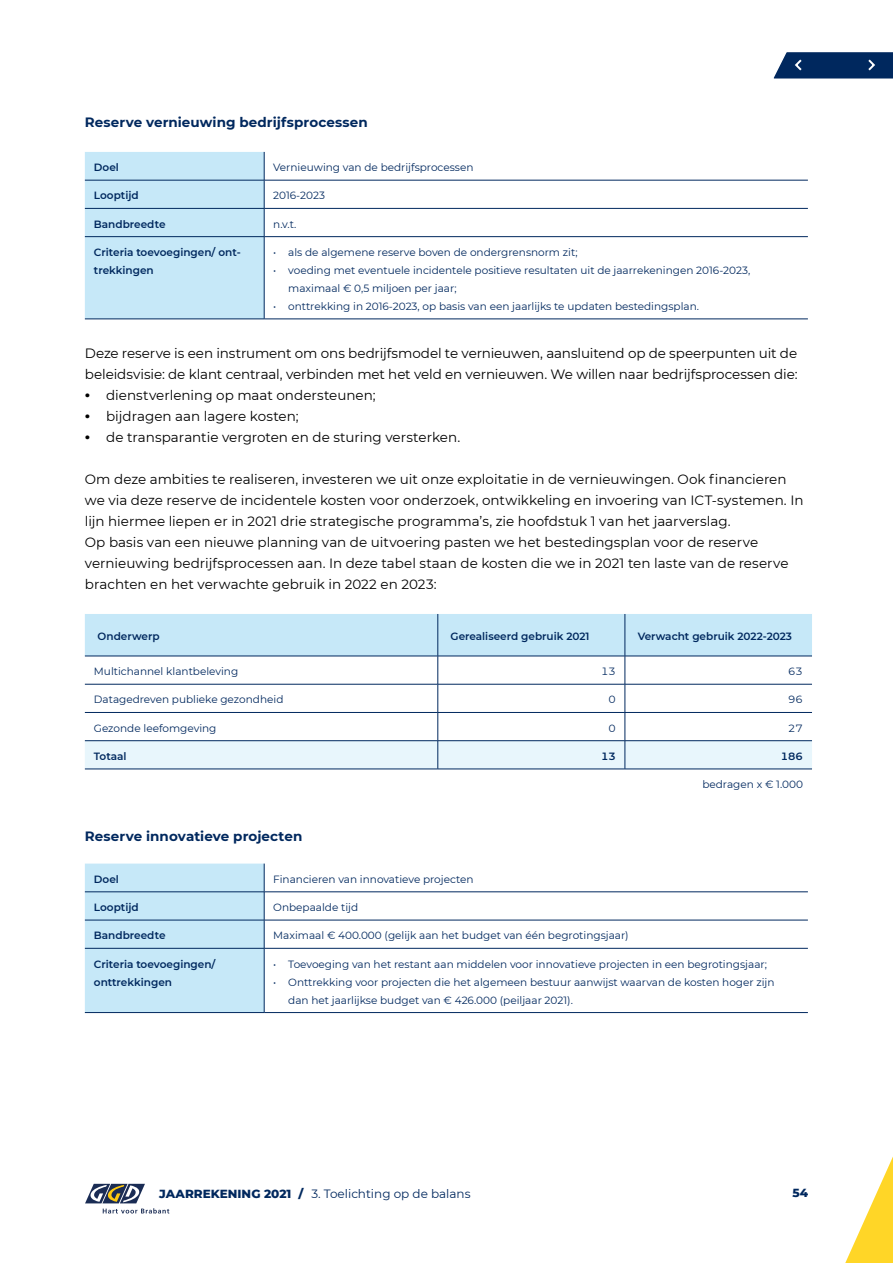
<style>
.page{position:relative;width:893px;height:1263px;background:#fff}
.page>*{position:absolute;margin:0;border:0;box-sizing:border-box;transform-origin:0 0}
.body{font:13.5px/21px "Montserrat";color:#000}
.t1{font:700 13.5px "Montserrat";letter-spacing:.005em;color:#00285e}
.bijschrift{font:12px "Montserrat";color:#00285e}
.t2{font:800 12px "Montserrat";color:#00285e}
.tabel_platte_tekst{font:10.5px/18px "Montserrat";color:#00285e}
.tabel_platte_tekst-2{font:600 10.5px/18px "Montserrat";color:#00285e}
.tabel_cijfers{font:10.5px "Montserrat";color:#00285e}
.tabel_cijfers-2{font:600 10.5px "Montserrat";color:#00285e}
.s1{font-weight:800}
</style>
<div class="page">
<hr style="left:85px;top:319px;width:179px;height:1px;background:#00285e">
<hr style="left:264px;top:208px;width:544px;height:1px;background:#00285e">
<div style="left:85px;top:152px;width:180px;height:167px;background:#c6e8f8"></div>
<hr style="left:264px;top:180px;width:544px;height:1px;background:#00285e">
<hr style="left:264px;top:236px;width:544px;height:1px;background:#00285e">
<hr style="left:264px;top:237px;width:1px;height:82px;background:#00285e">
<hr style="left:264px;top:319px;width:544px;height:1px;background:#00285e">
<svg style="left:85px;top:614px;width:727px;height:155px"></svg>
<hr style="left:85px;top:656px;width:353px;height:1px;background:#00285e">
<hr style="left:438px;top:656px;width:187px;height:1px;background:#00285e">
<hr style="left:625px;top:656px;width:187px;height:1px;background:#00285e">
<hr style="left:438px;top:614px;width:1px;height:42px;background:#00285e">
<hr style="left:625px;top:614px;width:1px;height:42px;background:#00285e">
<hr style="left:85px;top:684px;width:353px;height:1px;background:#00285e">
<hr style="left:438px;top:684px;width:187px;height:1px;background:#00285e">
<hr style="left:625px;top:684px;width:187px;height:1px;background:#00285e">
<hr style="left:85px;top:712px;width:353px;height:1px;background:#00285e">
<hr style="left:438px;top:712px;width:187px;height:1px;background:#00285e">
<hr style="left:625px;top:712px;width:187px;height:1px;background:#00285e">
<hr style="left:85px;top:740px;width:353px;height:1px;background:#00285e">
<hr style="left:438px;top:740px;width:187px;height:1px;background:#00285e">
<hr style="left:625px;top:740px;width:187px;height:1px;background:#00285e">
<hr style="left:85px;top:769px;width:353px;height:1px;background:#00285e">
<hr style="left:438px;top:769px;width:187px;height:1px;background:#00285e">
<hr style="left:625px;top:769px;width:187px;height:1px;background:#00285e">
<hr style="left:85px;top:1012px;width:179px;height:1px;background:#00285e">
<hr style="left:264px;top:920px;width:544px;height:1px;background:#00285e">
<div style="left:85px;top:863px;width:180px;height:149px;background:#c6e8f8"></div>
<hr style="left:264px;top:891px;width:544px;height:1px;background:#00285e">
<hr style="left:264px;top:948px;width:544px;height:1px;background:#00285e">
<hr style="left:264px;top:948px;width:1px;height:64px;background:#00285e">
<hr style="left:264px;top:1012px;width:544px;height:1px;background:#00285e">
<svg style="left:845px;top:1156px;width:48px;height:107px"></svg>
<svg style="left:85px;top:1184px;width:84px;height:29px"></svg>
<svg style="left:773px;top:52px;width:120px;height:27px;background:#193d6d"></svg>
<h4 class="t1" style="left:85px;top:113px;width:284px">Reserve vernieuwing bedrijfsprocessen</h4>
<p class="tabel_platte_tekst-2" style="left:94px;top:158px;width:27px">Doel</p>
<p class="tabel_platte_tekst" style="left:273px;top:158px;width:202px">Vernieuwing van de bedrijfsprocessen</p>
<p class="tabel_platte_tekst-2" style="left:94px;top:186px;width:46px">Looptijd</p>
<p class="tabel_platte_tekst" style="left:273px;top:186px;width:53px">2016-2023</p>
<p class="tabel_platte_tekst-2" style="left:94px;top:214px;width:73px">Bandbreedte</p>
<p class="tabel_platte_tekst" style="left:273px;top:214px;width:25px">n.v.t.</p>
<p class="tabel_platte_tekst-2" style="left:94px;top:243px;width:148px">Criteria toevoegingen/ ont&shy;trekkingen</p>
<p class="tabel_platte_tekst" style="left:273px;top:243px;width:306px">• als de algemene reserve boven de ondergrensnorm zit;</p>
<p class="tabel_platte_tekst" style="left:288px;top:261px;width:463px;text-indent:-15px">• voeding met eventuele incidentele positieve resultaten uit de jaarrekeningen 2016-2023, maximaal € 0,5 miljoen per jaar;</p>
<p class="tabel_platte_tekst" style="left:273px;top:297px;width:427px">• onttrekking in 2016-2023, op basis van een jaarlijks te updaten bestedingsplan.</p>
<p class="body" style="left:85px;top:343px;width:714px">Deze reserve is een instrument om ons bedrijfsmodel te vernieuwen, aansluitend op de speerpunten uit de beleidsvisie: de klant centraal, verbinden met het veld en vernieuwen. We willen naar bedrijfsprocessen die:</p>
<p class="body" style="left:85px;top:385px;width:292px"><span class="s1">ظ</span> dienstverlening op maat ondersteunen;</p>
<p class="body" style="left:85px;top:406px;width:215px"><span class="s1">ظ</span> bijdragen aan lagere kosten;</p>
<p class="body" style="left:85px;top:427px;width:377px"><span class="s1">ظ</span> de transparantie vergroten en de sturing versterken.</p>
<p class="body" style="left:85px;top:469px;width:720px">Om deze ambities te realiseren, investeren we uit onze exploitatie in de vernieuwingen. Ook financieren we via deze reserve de incidentele kosten voor onderzoek, ontwikkeling en invoering van ICT-systemen. In lijn hiermee liepen er in 2021 drie strategische programma’s, zie hoofdstuk 1 van het jaarverslag.</p>
<p class="body" style="left:85px;top:532px;width:705px">Op basis van een nieuwe planning van de uitvoering pasten we het bestedingsplan voor de reserve vernieuwing bedrijfsprocessen aan. In deze tabel staan de kosten die we in 2021 ten laste van de reserve brachten en het verwachte gebruik in 2022 en 2023:</p>
<p class="tabel_platte_tekst-2" style="left:98px;top:627px;width:63px">Onderwerp</p>
<p class="tabel_platte_tekst-2" style="left:451px;top:627px;width:141px">Gerealiseerd gebruik 2021</p>
<p class="tabel_platte_tekst-2" style="left:638px;top:627px;width:156px">Verwacht gebruik 2022-2023</p>
<p class="tabel_platte_tekst" style="left:94px;top:662px;width:146px">Multichannel klantbeleving</p>
<p class="tabel_cijfers" style="left:601px;top:664px;width:16px">13</p>
<p class="tabel_cijfers" style="left:788px;top:664px;width:16px">63</p>
<p class="tabel_platte_tekst" style="left:94px;top:690px;width:191px">Datagedreven publieke gezondheid</p>
<p class="tabel_cijfers" style="left:608px;top:692px;width:9px">0</p>
<p class="tabel_cijfers" style="left:788px;top:692px;width:16px">96</p>
<p class="tabel_platte_tekst" style="left:94px;top:718px;width:124px">Gezonde leefomgeving</p>
<p class="tabel_cijfers" style="left:608px;top:721px;width:9px">0</p>
<p class="tabel_cijfers" style="left:788px;top:721px;width:16px">27</p>
<p class="tabel_platte_tekst-2" style="left:94px;top:747px;width:34px">Totaal</p>
<p class="tabel_cijfers-2" style="left:601px;top:749px;width:16px">13</p>
<p class="tabel_cijfers-2" style="left:781px;top:749px;width:24px">186</p>
<p class="tabel_platte_tekst" style="left:702px;top:775px;width:102px">bedragen x € 1.000</p>
<h4 class="t1" style="left:85px;top:827px;width:219px">Reserve innovatieve projecten</h4>
<p class="tabel_platte_tekst-2" style="left:94px;top:869px;width:27px">Doel</p>
<p class="tabel_platte_tekst" style="left:273px;top:870px;width:202px">Financieren van innovatieve projecten</p>
<p class="tabel_platte_tekst-2" style="left:94px;top:898px;width:46px">Looptijd</p>
<p class="tabel_platte_tekst" style="left:273px;top:898px;width:86px">Onbepaalde tijd</p>
<p class="tabel_platte_tekst-2" style="left:94px;top:926px;width:73px">Bandbreedte</p>
<p class="tabel_platte_tekst" style="left:273px;top:926px;width:357px">Maximaal € 400.000 (gelijk aan het budget van één begrotingsjaar)</p>
<p class="tabel_platte_tekst-2" style="left:94px;top:954px;width:123px">Criteria toevoegingen/</p>
<p class="tabel_platte_tekst-2" style="left:94px;top:972px;width:80px">onttrekkingen</p>
<p class="tabel_platte_tekst" style="left:273px;top:954px;width:495px">• Toevoeging van het restant aan middelen voor innovatieve projecten in een begrotingsjaar;</p>
<p class="tabel_platte_tekst" style="left:288px;top:972px;width:488px;text-indent:-15px">• Onttrekking voor projecten die het algemeen bestuur aanwijst waarvan de kosten hoger zijn dan het jaarlijkse budget van € 426.000 (peiljaar 2021).</p>
<p class="bijschrift" style="left:159px;top:1186px;width:313px"><span class="s1">JAARREKENING 2021 /</span> 3. Toelichting op de balans</p>
<p class="t2" style="left:792px;top:1184px;width:17px">54</p>
</div>
